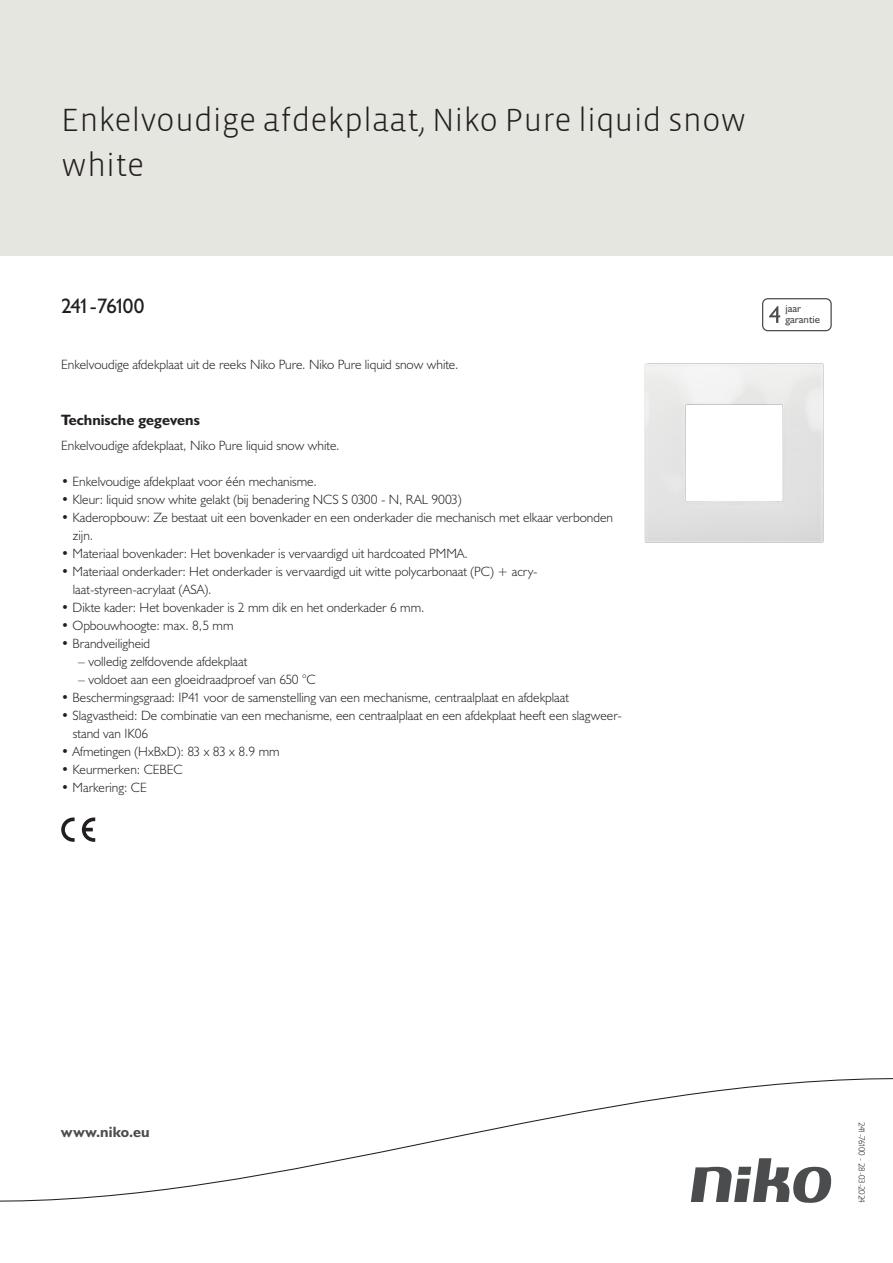
<style>
.page{position:relative;width:893px;height:1263px;background:#fff}
.page>*{position:absolute;margin:0;border:0;box-sizing:border-box;transform-origin:0 0}
.Title_datasheets{font:300 33px/45px "Vista Sans";color:#231f20}
.Article_number{font:21px "Humanist 521 BT";letter-spacing:-.08em;color:#231f20}
.Titles_parts{font:700 15px "Humanist 521 BT";color:#231f20}
.titel_afbeelding{font:700 15px "Humanist 521 BT";letter-spacing:.005em;color:#4b4c4d}
.USP_Bullets{font:300 13.5px/18px "Humanist 521 BT";color:#231f20}
.Platte_tekst_CAB{font:300 13.5px "Humanist 521 BT";color:#231f20}
.USP_Bullets_level_2{font:300 13.5px "Humanist 521 BT";color:#231f20}
.t1{font:10.8px/10.8px "Humanist 521 BT";color:#4b4c4d}
.Revision{font:300 9px "Humanist 521 BT";letter-spacing:-.08em;color:#231f20}
</style>
<div class="page">
<div style="left:0;top:0;width:893px;height:255px;background:#e6e6e0"></div>
<svg style="left:82px;top:817px;width:13px;height:25px"></svg>
<svg style="left:61px;top:817px;width:14px;height:25px"></svg>
<svg style="left:762px;top:298px;width:70px;height:33px"></svg>
<svg style="left:0;top:1078px;width:893px;height:125px"></svg>
<img style="left:644px;top:363px;width:180px;height:180px">
<p class="Title_datasheets" style="left:61px;top:98px;width:686px">Enkelvoudige afdekplaat, Niko Pure liquid snow white</p>
<p class="Article_number" style="left:61px;top:293px;width:85px">241-76100</p>
<p class="t1" style="left:785px;top:303px;width:36px">jaar garantie</p>
<p class="Platte_tekst_CAB" style="left:61px;top:356px;width:399px">Enkelvoudige afdekplaat uit de reeks Niko Pure. Niko Pure liquid snow white.</p>
<p class="Titles_parts" style="left:61px;top:411px;width:140px">Technische gegevens</p>
<p class="Platte_tekst_CAB" style="left:61px;top:437px;width:280px">Enkelvoudige afdekplaat, Niko Pure liquid snow white.</p>
<p class="USP_Bullets" style="left:61px;top:472px;width:257px">• Enkelvoudige afdekplaat voor één mechanisme.</p>
<p class="USP_Bullets" style="left:61px;top:490px;width:402px">• Kleur: liquid snow white gelakt (bij benadering NCS S 0300 - N, RAL 9003)</p>
<p class="USP_Bullets" style="left:73px;top:508px;width:542px;text-indent:-12px">• Kaderopbouw: Ze bestaat uit een bovenkader en een onderkader die mechanisch met elkaar verbonden zijn.</p>
<p class="USP_Bullets" style="left:61px;top:544px;width:408px">• Materiaal bovenkader: Het bovenkader is vervaardigd uit hardcoated PMMA.</p>
<p class="USP_Bullets" style="left:73px;top:562px;width:466px;text-indent:-12px">• Materiaal onderkader: Het onderkader is vervaardigd uit witte polycarbonaat (PC) + acry&shy;laat-styreen-acrylaat (ASA).</p>
<p class="USP_Bullets" style="left:61px;top:598px;width:365px">• Dikte kader: Het bovenkader is 2 mm dik en het onderkader 6 mm.</p>
<p class="USP_Bullets" style="left:61px;top:616px;width:174px">• Opbouwhoogte: max. 8,5 mm</p>
<p class="USP_Bullets" style="left:61px;top:634px;width:91px">• Brandveiligheid</p>
<p class="USP_Bullets_level_2" style="left:78px;top:653px;width:171px">– volledig zelfdovende afdekplaat</p>
<p class="USP_Bullets_level_2" style="left:78px;top:671px;width:239px">– voldoet aan een gloeidraadproef van 650 °C</p>
<p class="USP_Bullets" style="left:61px;top:688px;width:509px">• Beschermingsgraad: IP41 voor de samenstelling van een mechanisme, centraalplaat en afdekplaat</p>
<p class="USP_Bullets" style="left:73px;top:706px;width:550px;text-indent:-12px">• Slagvastheid: De combinatie van een mechanisme, een centraalplaat en een afdekplaat heeft een slagweer&shy;stand van IK06</p>
<p class="USP_Bullets" style="left:61px;top:742px;width:220px">• Afmetingen (HxBxD): 83 x 83 x 8.9 mm</p>
<p class="USP_Bullets" style="left:61px;top:760px;width:123px">• Keurmerken: CEBEC</p>
<p class="USP_Bullets" style="left:61px;top:778px;width:87px">• Markering: CE</p>
<p class="titel_afbeelding" style="left:61px;top:1122px;width:90px">www.niko.eu</p>
<p class="Revision" style="left:868px;top:1122px;width:82px;rotate:90deg">241-76100 - 28-03-2024</p>
</div>
